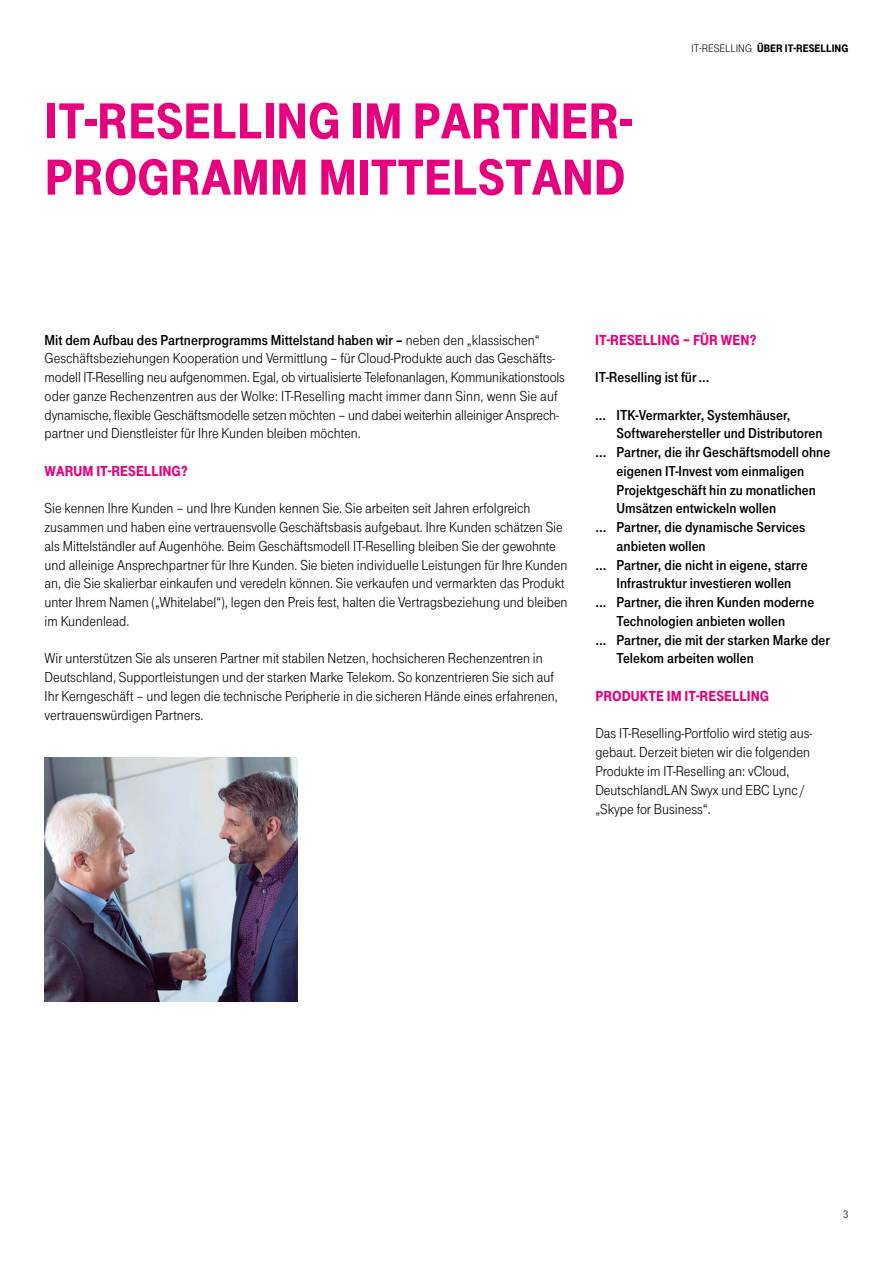
<style>
.page{position:relative;width:893px;height:1263px;background:#fff}
.page>*{position:absolute;margin:0;border:0;box-sizing:border-box;transform-origin:0 0}
.t1{font:900 52.5px "Tele Grotesk Headline";color:#e6007d}
.t2{font:15px/18.8px "Tele Grotesk Norm";color:#000}
.t3{font:15px "Tele Grotesk Fett";color:#000}
.t4{font:900 15px "Tele Grotesk Headline";color:#e6007d}
.t5{font:900 11.25px "Tele Grotesk Headline";color:#000}
.t6{font:11.25px "Tele Grotesk Norm";color:#000}
.s1{font-weight:400}
.s2{font-family:"Tele Grotesk Norm"}
</style>
<div class="page">
<img style="left:45px;top:757px;width:253px;height:244px">
<h1 class="t1" style="left:45px;top:92px;width:109px">IT-RESELLI</h1>
<h1 class="t1" style="left:276px;top:92px;width:357px">NG IM PARTNER-</h1>
<h1 class="t1" style="left:45px;top:148px;width:32px">PROGR</h1>
<h1 class="t1" style="left:201px;top:148px;width:182px">AMM MITTELST</h1>
<h1 class="t1" style="left:532px;top:148px;width:90px">AND</h1>
<p class="t5" style="left:691px;top:42px;width:118px"><span class="s1">IT-RESELLING</span> ÜBER IT-RESELLI</p>
<p class="t5" style="left:834px;top:42px;width:14px">NG</p>
<p class="t3" style="left:45px;top:331px;width:496px">Mit dem Aufbau des Partnerprogramms Mittelstand haben wir – <span class="s2">neben den „klassischen“</span></p>
<p class="t2" style="left:45px;top:349px;width:522px">Geschäftsbeziehungen Kooperation und Vermittlung – für Cloud-Produkte auch das Geschäfts&shy;modell IT-Reselling neu aufgenommen. Egal, ob virtualisierte Telefonanlagen, Kommunikationstools oder ganze Rechenzentren aus der Wolke: IT-Reselling macht immer dann Sinn, wenn Sie auf dynamische, flexible Geschäftsmodelle setzen möchten – und dabei weiterhin alleiniger Ansprech&shy;partner und Dienstleister für Ihre Kunden bleiben möchten.</p>
<p class="t4" style="left:45px;top:463px;width:84px">WARUM IT-RESELLI</p>
<p class="t4" style="left:163px;top:463px;width:27px">NG?</p>
<p class="t2" style="left:45px;top:499px;width:524px">Sie kennen Ihre Kunden – und Ihre Kunden kennen Sie. Sie arbeiten seit Jahren erfolgreich zusammen und haben eine vertrauensvolle Geschäftsbasis aufgebaut. Ihre Kunden schätzen Sie als Mittelständler auf Augenhöhe. Beim Geschäftsmodell IT-Reselling bleiben Sie der gewohnte und alleinige Ansprechpartner für Ihre Kunden. Sie bieten individuelle Leistungen für Ihre Kunden an, die Sie skalierbar einkaufen und veredeln können. Sie verkaufen und vermarkten das Produkt unter Ihrem Namen („Whitelabel“), legen den Preis fest, halten die Vertragsbeziehung und bleiben im Kundenlead.</p>
<p class="t2" style="left:45px;top:649px;width:515px">Wir unterstützen Sie als unseren Partner mit stabilen Netzen, hochsicheren Rechenzentren in Deutschland, Supportleistungen und der starken Marke Telekom. So konzentrieren Sie sich auf Ihr Kerngeschäft – und legen die technische Peripherie in die sicheren Hände eines erfahrenen, vertrauenswürdigen Partners.</p>
<p class="t4" style="left:595px;top:331px;width:32px">IT-RESELLI</p>
<p class="t4" style="left:661px;top:331px;width:41px">NG – FÜR</p>
<p class="t4" style="left:721px;top:331px;width:37px">WEN?</p>
<p class="t3" style="left:595px;top:369px;width:116px">IT-Reselling ist für…</p>
<p class="t3" style="left:595px;top:406px;width:197px">… ITK-Vermarkter, Systemhäuser,</p>
<p class="t3" style="left:617px;top:425px;width:207px">Softwarehersteller und Distributoren</p>
<p class="t3" style="left:595px;top:444px;width:236px">… Partner, die ihr Geschäftsmodell ohne</p>
<p class="t3" style="left:617px;top:463px;width:189px">eigenen IT-Invest vom einmaligen</p>
<p class="t3" style="left:617px;top:481px;width:201px">Projektgeschäft hin zu monatlichen</p>
<p class="t3" style="left:617px;top:500px;width:161px">Umsätzen entwickeln wollen</p>
<p class="t3" style="left:595px;top:519px;width:211px">… Partner, die dynamische Services</p>
<p class="t3" style="left:617px;top:538px;width:91px">anbieten wollen</p>
<p class="t3" style="left:595px;top:556px;width:214px">… Partner, die nicht in eigene, starre</p>
<p class="t3" style="left:617px;top:575px;width:176px">Infrastruktur investieren wollen</p>
<p class="t3" style="left:595px;top:594px;width:220px">… Partner, die ihren Kunden moderne</p>
<p class="t3" style="left:617px;top:613px;width:170px">Technologien anbieten wollen</p>
<p class="t3" style="left:595px;top:631px;width:236px">… Partner, die mit der starken Marke der</p>
<p class="t3" style="left:617px;top:650px;width:139px">Telekom arbeiten wollen</p>
<p class="t4" style="left:595px;top:688px;width:18px">PROD</p>
<p class="t4" style="left:631px;top:688px;width:86px">UKTE IM IT-RESELLI</p>
<p class="t4" style="left:751px;top:688px;width:19px">NG</p>
<p class="t2" style="left:595px;top:724px;width:219px">Das IT-Reselling-Portfolio wird stetig aus&shy;gebaut. Derzeit bieten wir die folgenden Produkte im IT-Reselling an: vCloud, DeutschlandLAN Swyx und EBC Lync / „Skype for Business“.</p>
<p class="t6" style="left:843px;top:1208px;width:7px">3</p>
</div>
